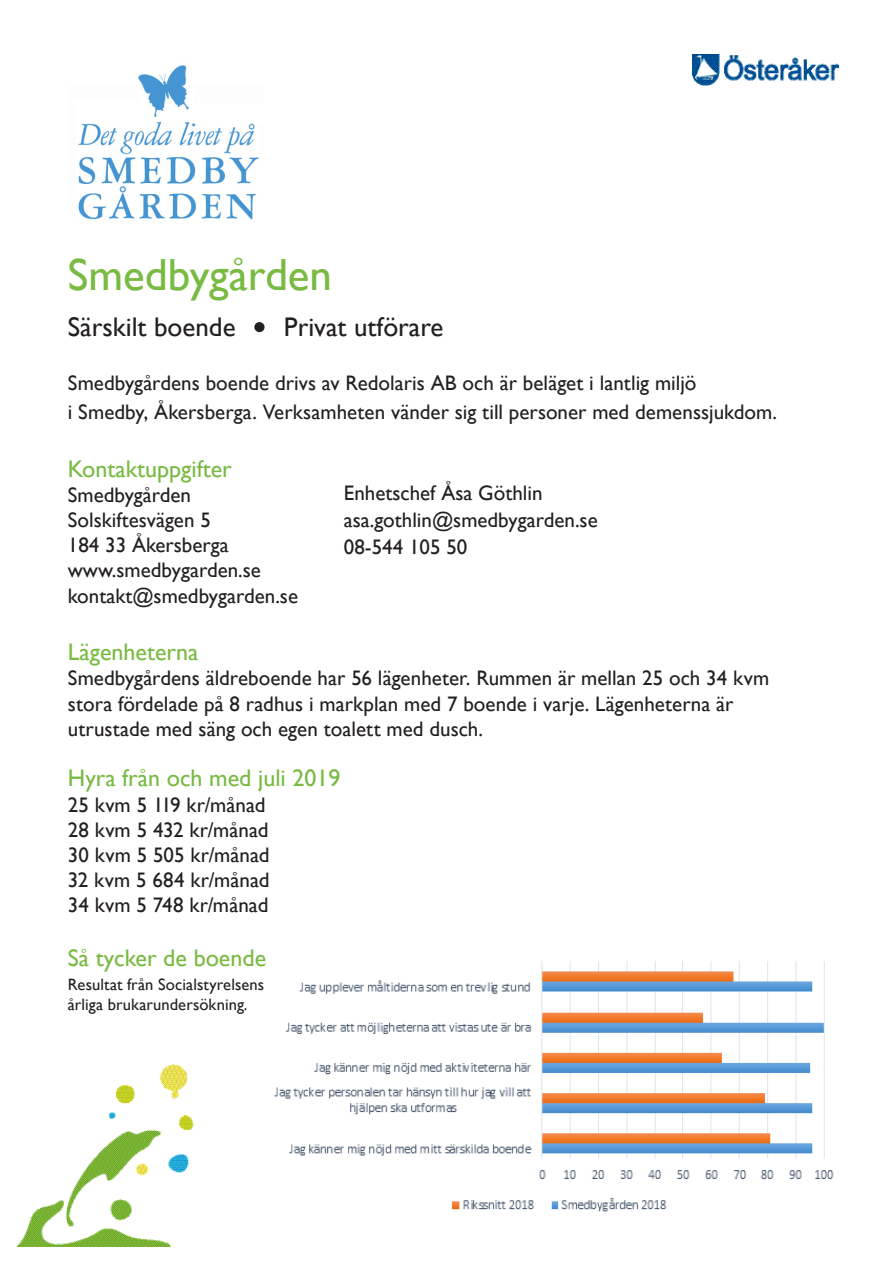
<style>
.page{position:relative;width:893px;height:1263px;background:#fff}
.page>*{position:absolute;margin:0;border:0;box-sizing:border-box;transform-origin:0 0}
.t1{font:45px "Gill Sans";color:#78ba42}
.t2{font:27px "Gill Sans";color:#231f20}
.t3{font:24px "Gill Sans";color:#78ba42}
.t4{font:21px/25.2px "Gill Sans";color:#231f20}
.t5{font:16.5px "Gill Sans";letter-spacing:.005em;color:#231f20}
</style>
<div class="page">
<img style="left:692px;top:54px;width:147px;height:31px">
<div style="left:254px;top:322px;width:11px;height:10px;background:#231f20;border-radius:50%"></div>
<img style="left:17px;top:1064px;width:177px;height:182px">
<img style="left:78px;top:65px;width:181px;height:155px">
<img style="left:274px;top:962px;width:560px;height:250px">
<p class="t1" style="left:68px;top:248px;width:266px">Smedbygården</p>
<p class="t2" style="left:68px;top:311px;width:169px">Särskilt boende</p>
<p class="t2" style="left:284px;top:311px;width:161px">Privat utförare</p>
<p class="t4" style="left:68px;top:371px;width:630px">Smedbygårdens boende drivs av Redolaris AB och är beläget i lantlig miljö</p>
<p class="t4" style="left:68px;top:400px;width:711px">i Smedby, Åkersberga. Verksamheten vänder sig till personer med demenssjukdom.</p>
<p class="t3" style="left:68px;top:455px;width:165px">Kontaktuppgifter</p>
<p class="t4" style="left:68px;top:483px;width:125px">Smedbygården</p>
<p class="t4" style="left:68px;top:508px;width:144px">Solskiftesvägen 5</p>
<p class="t4" style="left:68px;top:533px;width:162px">184 33 Åkersberga</p>
<p class="t4" style="left:68px;top:558px;width:195px">www.smedbygarden.se</p>
<p class="t4" style="left:68px;top:583px;width:232px">kontakt@smedbygarden.se</p>
<p class="t3" style="left:68px;top:638px;width:132px">Lägenheterna</p>
<p class="t4" style="left:68px;top:666px;width:703px">Smedbygårdens äldreboende har 56 lägenheter. Rummen är mellan 25 och 34 kvm stora fördelade på 8 radhus i markplan med 7 boende i varje. Lägenheterna är utrustade med säng och egen toalett med dusch.</p>
<p class="t3" style="left:68px;top:764px;width:274px">Hyra från och med juli 2019</p>
<p class="t4" style="left:68px;top:792px;width:199px">25 kvm 5 119 kr/månad</p>
<p class="t4" style="left:68px;top:817px;width:202px">28 kvm 5 432 kr/månad</p>
<p class="t4" style="left:68px;top:843px;width:203px">30 kvm 5 505 kr/månad</p>
<p class="t4" style="left:68px;top:868px;width:203px">32 kvm 5 684 kr/månad</p>
<p class="t4" style="left:68px;top:893px;width:202px">34 kvm 5 748 kr/månad</p>
<p class="t3" style="left:68px;top:944px;width:200px">Så tycker de boende</p>
<p class="t5" style="left:68px;top:975px;width:198px">Resultat från Socialstyrelsens</p>
<p class="t5" style="left:68px;top:995px;width:181px">årliga brukarundersökning.</p>
<p class="t4" style="left:344px;top:481px;width:200px">Enhetschef Åsa Göthlin</p>
<p class="t4" style="left:344px;top:508px;width:255px">asa.gothlin@smedbygarden.se</p>
<p class="t4" style="left:344px;top:535px;width:125px">08-544 105 50</p>
</div>
